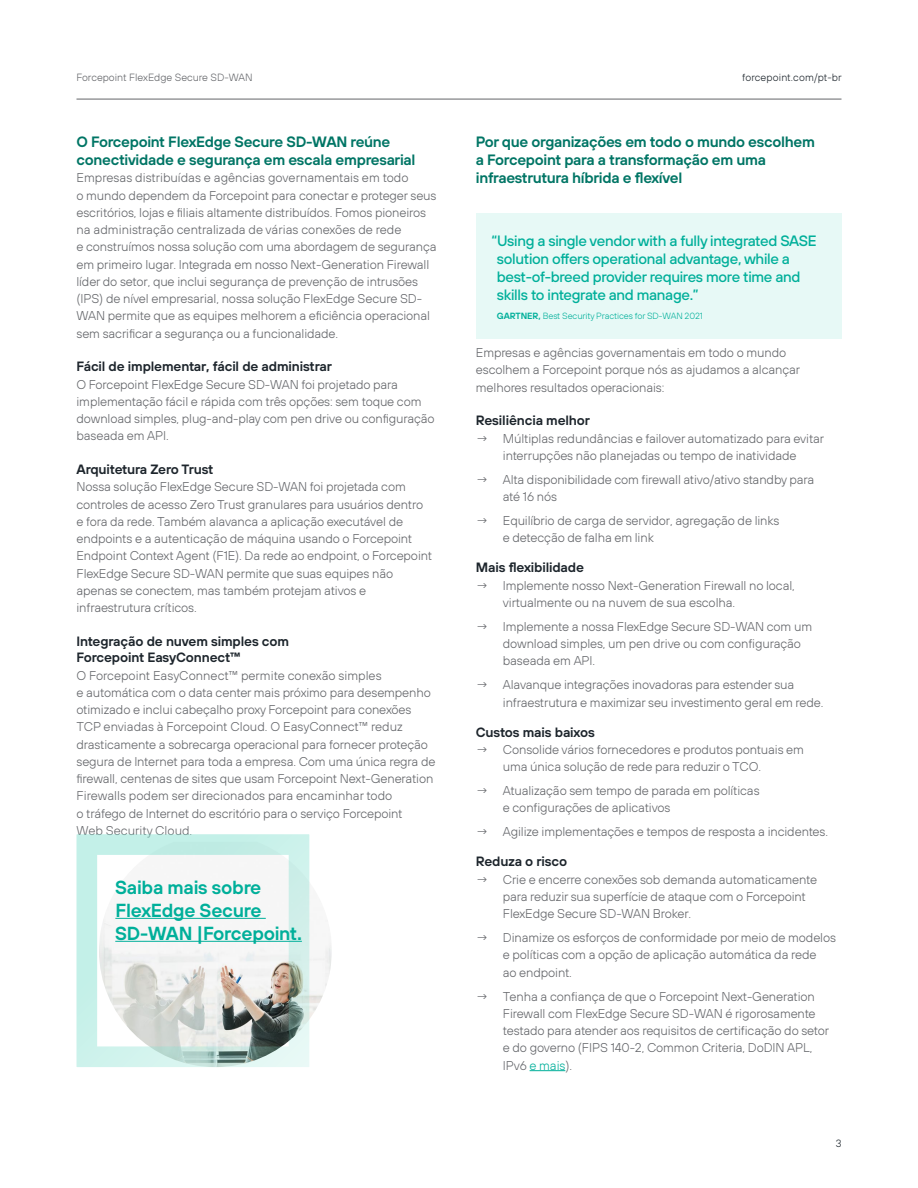
<style>
.page{position:relative;width:918px;height:1188px;background:#fff}
.page>*{position:absolute;margin:0;border:0;box-sizing:border-box;transform-origin:0 0}
.t1{font:600 18.9px/23px "FP Sans";letter-spacing:-.015em;color:#00af9a}
.t2{font:600 15px/18px "FP Sans";letter-spacing:-.02em;color:#007565}
.t3{font:500 15px/18px "FP Sans";letter-spacing:-.02em;color:#00af9a}
.t4{font:600 13.5px/16.5px "FP Sans";letter-spacing:-.01em;color:#1d252c}
.t5{font:600 13.5px "FP Sans";letter-spacing:-.03em;color:#1d252c}
.t6{font:300 12.75px/17.2px "FP Sans";letter-spacing:-.01em;color:#636569}
.t7{font:300 10.5px "FP Sans";color:#636569}
.t8{font:300 10.5px "FP Sans";letter-spacing:.01em;color:#1d252c}
.t9{font:300 9px "FP Sans";letter-spacing:-.01em;color:#00af9a}
.s1{font-weight:600}
.s2{color:#00af9a}
</style>
<div class="page">
<hr style="left:76px;top:99px;width:766px;height:1px;background:#636569">
<hr style="left:530px;top:1070px;width:35px;height:1px;background:#00af9a">
<div style="left:476px;top:214px;width:366px;height:125px;background:#e7f9f6"></div>
<img style="left:309px;top:842px;width:23px;height:178px">
<svg style="left:76px;top:834px;width:233px;height:233px"></svg>
<hr style="left:115px;top:918px;width:151px;height:1px;background:#00af9a">
<hr style="left:115px;top:941px;width:187px;height:1px;background:#00af9a">
<p class="t7" style="left:77px;top:71px;width:178px">Forcepoint FlexEdge Secure SD-WAN</p>
<p class="t8" style="left:742px;top:71px;width:101px">forcepoint.com/pt-br</p>
<p class="t2" style="left:76px;top:133px;width:341px">O Forcepoint FlexEdge Secure SD-WAN reúne conectividade e segurança em escala empresarial</p>
<p class="t6" style="left:76px;top:169px;width:362px">Empresas distribuídas e agências governamentais em todo<br>o mundo dependem da Forcepoint para conectar e proteger seus escritórios, lojas e filiais altamente distribuídos. Fomos pioneiros na administração centralizada de várias conexões de rede<br>e construímos nossa solução com uma abordagem de segurança em primeiro lugar. Integrada em nosso Next-Generation Firewall líder do setor, que inclui segurança de prevenção de intrusões (IPS) de nível empresarial, nossa solução FlexEdge Secure SD-WAN permite que as equipes melhorem a eficiência operacional sem sacrificar a segurança ou a funcionalidade.</p>
<p class="t4" style="left:76px;top:358px;width:257px">Fácil de implementar, fácil de administrar</p>
<p class="t6" style="left:76px;top:375px;width:360px">O Forcepoint FlexEdge Secure SD-WAN foi projetado para implementação fácil e rápida com três opções: sem toque com download simples, plug-and-play com pen drive ou configuração baseada em API.</p>
<p class="t5" style="left:76px;top:461px;width:138px">Arquitetura Zero Trust</p>
<p class="t6" style="left:76px;top:478px;width:357px">Nossa solução FlexEdge Secure SD-WAN foi projetada com controles de acesso Zero Trust granulares para usuários dentro e fora da rede. Também alavanca a aplicação executável de endpoints e a autenticação de máquina usando o Forcepoint Endpoint Context Agent (F1E). Da rede ao endpoint, o Forcepoint FlexEdge Secure SD-WAN permite que suas equipes não apenas se conectem, mas também protejam ativos e infraestrutura críticos.</p>
<p class="t4" style="left:76px;top:633px;width:214px">Integração de nuvem simples com<br>Forcepoint EasyConnect™</p>
<p class="t6" style="left:76px;top:666px;width:360px">O Forcepoint EasyConnect™ permite conexão simples<br>e automática com o data center mais próximo para desempenho otimizado e inclui cabeçalho proxy Forcepoint para conexões TCP enviadas à Forcepoint Cloud. O EasyConnect™ reduz drasticamente a sobrecarga operacional para fornecer proteção segura de Internet para toda a empresa. Com uma única regra de firewall, centenas de sites que usam Forcepoint Next-Generation Firewalls podem ser direcionados para encaminhar todo<br>o tráfego de Internet do escritório para o serviço Forcepoint<br>Web Security Cloud.</p>
<h1 class="t1" style="left:115px;top:875px;width:188px">Saiba mais sobre<br>FlexEdge Secure<br>SD-WAN |Forcepoint.</h1>
<p class="t2" style="left:476px;top:133px;width:341px">Por que organizações em todo o mundo escolhem a Forcepoint para a transformação em uma infraestrutura híbrida e flexível</p>
<p class="t3" style="left:497px;top:231px;width:321px;text-indent:-5px">“Using a single vendor with a fully integrated SASE solution offers operational advantage, while a best-of-breed provider requires more time and skills to integrate and manage.”</p>
<p class="t9" style="left:497px;top:310px;width:208px"><span class="s1">GARTNER,</span> Best Security Practices for SD-WAN 2021</p>
<p class="t6" style="left:476px;top:344px;width:326px">Empresas e agências governamentais em todo o mundo escolhem a Forcepoint porque nós as ajudamos a alcançar melhores resultados operacionais:</p>
<p class="t4" style="left:476px;top:412px;width:116px">Resiliência melhor</p>
<p class="t6" style="left:476px;top:429px;width:350px;text-align:center">→ Múltiplas redundâncias e failover automatizado para evitar interrupções não planejadas ou tempo de inatividade</p>
<p class="t6" style="left:503px;top:471px;width:313px;text-indent:-27px">→ Alta disponibilidade com firewall ativo/ativo standby para até 16 nós</p>
<p class="t6" style="left:503px;top:512px;width:278px;text-indent:-27px">→ Equilíbrio de carga de servidor, agregação de links e detecção de falha em link</p>
<p class="t4" style="left:476px;top:559px;width:110px">Mais flexibilidade</p>
<p class="t6" style="left:503px;top:576px;width:293px;text-indent:-27px">→ Implemente nosso Next-Generation Firewall no local, virtualmente ou na nuvem de sua escolha.</p>
<p class="t6" style="left:503px;top:618px;width:311px;text-indent:-27px">→ Implemente a nossa FlexEdge Secure SD-WAN com um download simples, um pen drive ou com configuração baseada em API.</p>
<p class="t6" style="left:503px;top:676px;width:322px;text-indent:-27px">→ Alavanque integrações inovadoras para estender sua infraestrutura e maximizar seu investimento geral em rede.</p>
<p class="t4" style="left:476px;top:723px;width:121px">Custos mais baixos</p>
<p class="t6" style="left:503px;top:741px;width:303px;text-indent:-27px">→ Consolide vários fornecedores e produtos pontuais em uma única solução de rede para reduzir o TCO.</p>
<p class="t6" style="left:503px;top:782px;width:258px;text-indent:-27px">→ Atualização sem tempo de parada em políticas e configurações de aplicativos</p>
<p class="t6" style="left:476px;top:823px;width:354px">→ Agilize implementações e tempos de resposta a incidentes.</p>
<p class="t4" style="left:476px;top:853px;width:93px">Reduza o risco</p>
<p class="t6" style="left:503px;top:870px;width:316px;text-indent:-27px">→ Crie e encerre conexões sob demanda automaticamente para reduzir sua superfície de ataque com o Forcepoint<br>FlexEdge Secure SD-WAN Broker.</p>
<p class="t6" style="left:503px;top:929px;width:335px;text-indent:-27px">→ Dinamize os esforços de conformidade por meio de modelos e políticas com a opção de aplicação automática da rede<br>ao endpoint.</p>
<p class="t6" style="left:503px;top:987px;width:328px;text-indent:-27px">→ Tenha a confiança de que o Forcepoint Next-Generation Firewall com FlexEdge Secure SD-WAN é rigorosamente testado para atender aos requisitos de certificação do setor e do governo (FIPS 140-2, Common Criteria, DoDIN APL, IPv6 <span class="s2">e mais</span>).</p>
<p class="t8" style="left:836px;top:1137px;width:7px">3</p>
</div>
